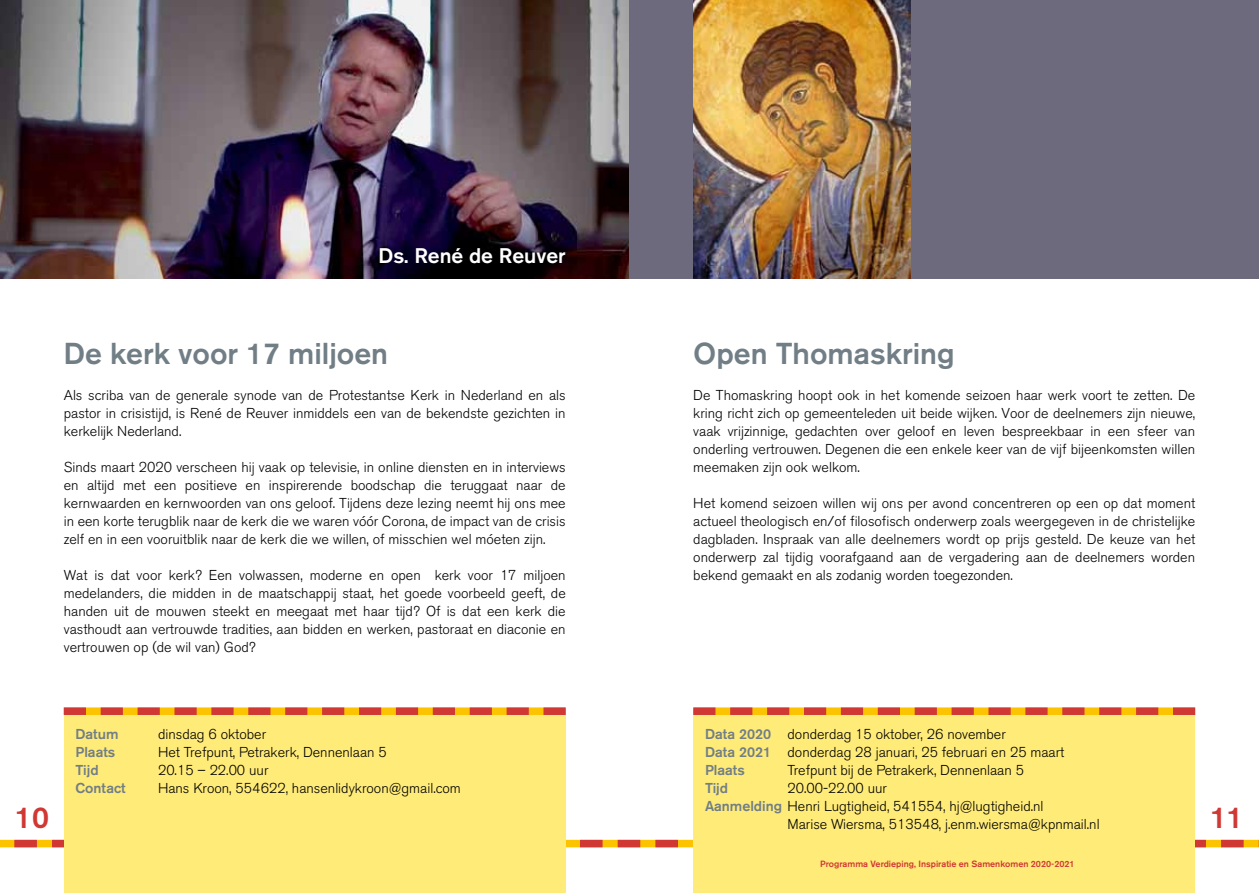
<style>
.page{position:relative;width:1259px;height:893px;background:#fff}
.page>*{position:absolute;margin:0;border:0;box-sizing:border-box;transform-origin:0 0}
.t1{font:500 30px "Akzidenz Grotesk BE";color:#717e86}
.t2{font:500 30px "Akzidenz Grotesk BE";color:#d03834}
.t3{font:500 21px "Akzidenz Grotesk BE";color:#fff}
.t4{font:300 14.25px/18px "Akzidenz Grotesk BE";color:#000;text-align:justify}
.t5{font:500 14.25px "Akzidenz Grotesk BE";color:#717e86}
.t6{font:500 9px "Akzidenz Grotesk BE";color:#d03834}
.s1{font-weight:500;color:#717e86}
</style>
<div class="page">
<svg style="left:0;top:840px;width:1259px;height:7px;background:#e4781b"></svg>
<img style="left:0;top:0;width:629px;height:279px">
<div style="left:64px;top:711px;width:502px;height:182px;background:#ffeb78"></div>
<svg style="left:64px;top:707px;width:502px;height:8px;background:#e27428"></svg>
<div style="left:629px;top:0;width:630px;height:279px;background:#6d6a7d"></div>
<img style="left:693px;top:0;width:217px;height:279px">
<div style="left:693px;top:711px;width:502px;height:182px;background:#ffeb78"></div>
<svg style="left:693px;top:707px;width:502px;height:8px;background:#e27427"></svg>
<h2 class="t3" style="left:378px;top:243px;width:189px">Ds. René de Reuver</h2>
<h1 class="t1" style="left:64px;top:335px;width:326px">De kerk voor 17 miljoen</h1>
<p class="t4" style="left:64px;top:386px;width:503px">Als scriba van de generale synode van de Protestantse Kerk in Nederland en als pastor in crisistijd, is René de Reuver inmiddels een van de bekendste gezichten in kerkelijk Nederland.</p>
<p class="t4" style="left:64px;top:458px;width:503px">Sinds maart 2020 verscheen hij vaak op televisie, in online diensten en in interviews en altijd met een positieve en inspirerende boodschap die teruggaat naar de kernwaarden en kernwoorden van ons geloof. Tijdens deze lezing neemt hij ons mee in een korte terugblik naar de kerk die we waren vóór Corona, de impact van de crisis zelf en in een vooruitblik naar de kerk die we willen, of misschien wel móeten zijn.</p>
<p class="t4" style="left:64px;top:566px;width:503px">Wat is dat voor kerk? Een volwassen, moderne en open kerk voor 17 miljoen medelanders, die midden in de maatschappij staat, het goede voorbeeld geeft, de handen uit de mouwen steekt en meegaat met haar tijd? Of is dat een kerk die vasthoudt aan vertrouwde tradities, aan bidden en werken, pastoraat en diaconie en vertrouwen op (de wil van) God?</p>
<h1 class="t1" style="left:693px;top:335px;width:263px">Open Thomaskring</h1>
<p class="t4" style="left:693px;top:386px;width:503px">De Thomaskring hoopt ook in het komende seizoen haar werk voort te zetten. De kring richt zich op gemeenteleden uit beide wijken. Voor de deelnemers zijn nieuwe, vaak vrijzinnige, gedachten over geloof en leven bespreekbaar in een sfeer van onderling vertrouwen. Degenen die een enkele keer van de vijf bijeenkomsten willen meemaken zijn ook welkom.</p>
<p class="t4" style="left:693px;top:494px;width:503px">Het komend seizoen willen wij ons per avond concentreren op een op dat moment actueel theologisch en/of filosofisch onderwerp zoals weergegeven in de christelijke dagbladen. Inspraak van alle deelnemers wordt op prijs gesteld. De keuze van het onderwerp zal tijdig voorafgaand aan de vergadering aan de deelnemers worden bekend gemaakt en als zodanig worden toegezonden.</p>
<p class="t5" style="left:75px;top:725px;width:45px">Datum</p>
<p class="t4" style="left:158px;top:725px;width:110px">dinsdag 6 oktober</p>
<p class="t5" style="left:75px;top:743px;width:41px">Plaats</p>
<p class="t4" style="left:158px;top:743px;width:230px">Het Trefpunt, Petrakerk, Dennenlaan 5</p>
<p class="t5" style="left:75px;top:761px;width:25px">Tijd</p>
<p class="t4" style="left:158px;top:761px;width:112px">20.15 – 22.00 uur</p>
<p class="t5" style="left:75px;top:779px;width:52px">Contact</p>
<p class="t4" style="left:158px;top:779px;width:304px">Hans Kroon, 554622, hansenlidykroon@gmail.com</p>
<p class="t4" style="left:705px;top:725px;width:361px;text-align:left"><span class="s1">Data 2020</span> donderdag 15 oktober, 26 november<br><span class="s1">Data 2021</span> donderdag 28 januari, 25 februari en 25 maart<br><span class="s1">Plaats</span></p>
<p class="t4" style="left:787px;top:761px;width:238px">Trefpunt bij de Petrakerk, Dennenlaan 5</p>
<p class="t4" style="left:705px;top:779px;width:340px;text-indent:82px">20.00-22.00 uur<br><span class="s1">Aanmelding</span> Henri Lugtigheid, 541554, hj@lugtigheid.nl</p>
<p class="t5" style="left:705px;top:779px;width:25px">Tijd</p>
<h1 class="t2" style="left:15px;top:799px;width:36px">10</h1>
<p class="t4" style="left:787px;top:815px;width:314px">Marise Wiersma, 513548, j.enm.wiersma@kpnmail.nl</p>
<h1 class="t2" style="left:1210px;top:799px;width:35px">11</h1>
<p class="t6" style="left:820px;top:858px;width:256px">Programma Verdieping, Inspiratie en Samenkomen 2020-2021</p>
</div>
